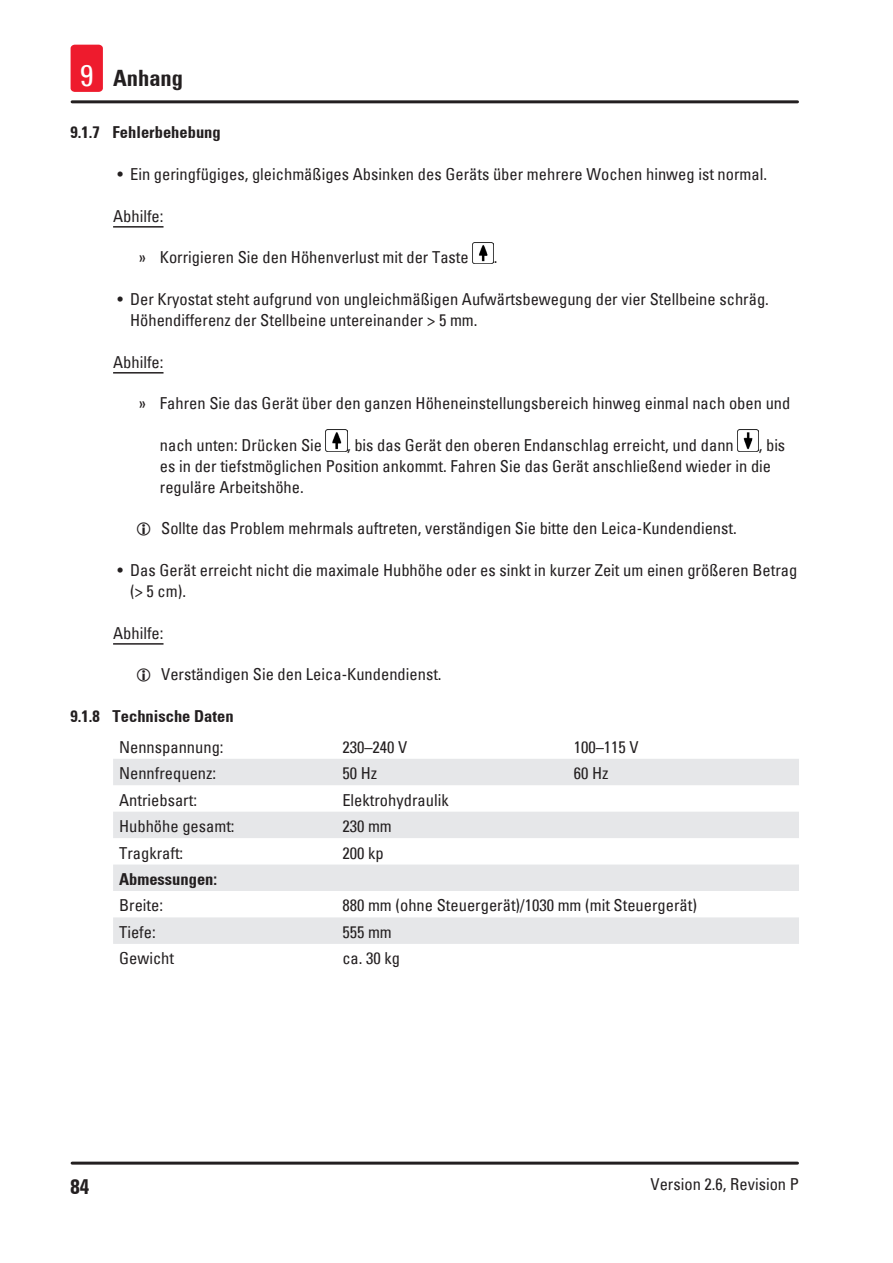
<style>
.page{position:relative;width:893px;height:1263px;background:#fff}
.page>*{position:absolute;margin:0;border:0;box-sizing:border-box;transform-origin:0 0}
.t1{font:700 condensed 22.5px "Univers";color:#231f20}
.t2{font:700 condensed 21px "Univers";color:#231f20}
.Table_text{font:condensed 16.5px/20.9px "Univers";color:#231f20}
.Table_heading{font:700 condensed 16.5px "Univers";color:#231f20}
.I_Topic{font:condensed 16.5px "Univers";color:#231f20}
.s1{font-weight:400;font-size:30px;color:#fff}
</style>
<div class="page">
<hr style="left:72px;top:1161px;width:725px;height:3px;background:#231f20">
<hr style="left:72px;top:100px;width:725px;height:3px;background:#231f20">
<div style="left:71px;top:45px;width:32px;height:47px;background:#ee1b2d;border-radius:4px"></div>
<hr style="left:113px;top:226px;width:51px;height:2px;background:#231f20">
<hr style="left:113px;top:372px;width:51px;height:2px;background:#231f20">
<hr style="left:113px;top:643px;width:51px;height:2px;background:#231f20">
<img style="left:472px;top:242px;width:22px;height:21px">
<img style="left:326px;top:430px;width:21px;height:21px">
<img style="left:737px;top:430px;width:22px;height:21px">
<svg style="left:113px;top:759px;width:686px;height:185px;fill:#e6e7e9"></svg>
<h1 class="t1" style="left:80px;top:65px;width:105px"><span class="s1">9</span> Anhang</h1>
<p class="Table_heading" style="left:71px;top:122px;width:152px">9.1.7 Fehlerbehebung</p>
<p class="Table_text" style="left:117px;top:163px;width:651px">• Ein geringfügiges, gleichmäßiges Absinken des Geräts über mehrere Wochen hinweg ist normal.</p>
<p class="I_Topic" style="left:113px;top:205px;width:52px">Abhilfe:</p>
<p class="Table_text" style="left:139px;top:247px;width:332px">» Korrigieren Sie den Höhenverlust mit der Taste</p>
<p class="Table_text" style="left:494px;top:247px;width:5px">.</p>
<p class="Table_text" style="left:130px;top:288px;width:640px;text-indent:-13px">• Der Kryostat steht aufgrund von ungleichmäßigen Aufwärtsbewegung der vier Stellbeine schräg.<br>Höhendifferenz der Stellbeine untereinander &gt; 5 mm.</p>
<p class="I_Topic" style="left:113px;top:351px;width:52px">Abhilfe:</p>
<p class="Table_text" style="left:139px;top:393px;width:653px">» Fahren Sie das Gerät über den ganzen Höheneinstellungsbereich hinweg einmal nach oben und</p>
<p class="Table_text" style="left:160px;top:434px;width:164px">nach unten: Drücken Sie</p>
<p class="Table_text" style="left:347px;top:434px;width:388px">, bis das Gerät den oberen Endanschlag erreicht, und dann</p>
<p class="Table_text" style="left:160px;top:434px;width:627px;text-indent:599px">, bis es in der tiefstmöglichen Position ankommt. Fahren Sie das Gerät anschließend wieder in die reguläre Arbeitshöhe.</p>
<p class="Table_text" style="left:161px;top:518px;width:577px">Sollte das Problem mehrmals auftreten, verständigen Sie bitte den Leica-Kundendienst.</p>
<p class="Table_text" style="left:130px;top:559px;width:669px;text-indent:-13px">• Das Gerät erreicht nicht die maximale Hubhöhe oder es sinkt in kurzer Zeit um einen größeren Betrag (&gt; 5 cm).</p>
<p class="I_Topic" style="left:113px;top:622px;width:52px">Abhilfe:</p>
<p class="Table_text" style="left:161px;top:664px;width:282px">Verständigen Sie den Leica-Kundendienst.</p>
<p class="Table_heading" style="left:71px;top:706px;width:164px">9.1.8 Technische Daten</p>
<p class="Table_text" style="left:119px;top:736px;width:106px">Nennspannung:</p>
<p class="Table_text" style="left:342px;top:736px;width:67px">230–240 V</p>
<p class="Table_text" style="left:574px;top:736px;width:67px">100–115 V</p>
<p class="Table_text" style="left:119px;top:762px;width:99px">Nennfrequenz:</p>
<p class="Table_text" style="left:342px;top:762px;width:36px">50 Hz</p>
<p class="Table_text" style="left:574px;top:762px;width:36px">60 Hz</p>
<p class="Table_text" style="left:119px;top:789px;width:79px">Antriebsart:</p>
<p class="Table_text" style="left:342px;top:789px;width:108px">Elektrohydraulik</p>
<p class="Table_text" style="left:119px;top:815px;width:117px">Hubhöhe gesamt:</p>
<p class="Table_text" style="left:342px;top:815px;width:51px">230 mm</p>
<p class="Table_text" style="left:119px;top:842px;width:66px">Tragkraft:</p>
<p class="Table_text" style="left:342px;top:842px;width:43px">200 kp</p>
<p class="Table_heading" style="left:119px;top:869px;width:100px">Abmessungen:</p>
<p class="Table_text" style="left:119px;top:895px;width:45px">Breite:</p>
<p class="Table_text" style="left:342px;top:895px;width:356px">880 mm (ohne Steuergerät)/1030 mm (mit Steuergerät)</p>
<p class="Table_text" style="left:119px;top:921px;width:38px">Tiefe:</p>
<p class="Table_text" style="left:342px;top:921px;width:51px">555 mm</p>
<p class="Table_text" style="left:119px;top:948px;width:56px">Gewicht</p>
<p class="Table_text" style="left:342px;top:948px;width:59px">ca. 30 kg</p>
<p class="t2" style="left:71px;top:1173px;width:20px">84</p>
<p class="Table_text" style="left:650px;top:1173px;width:150px">Version 2.6, Revision P</p>
</div>
